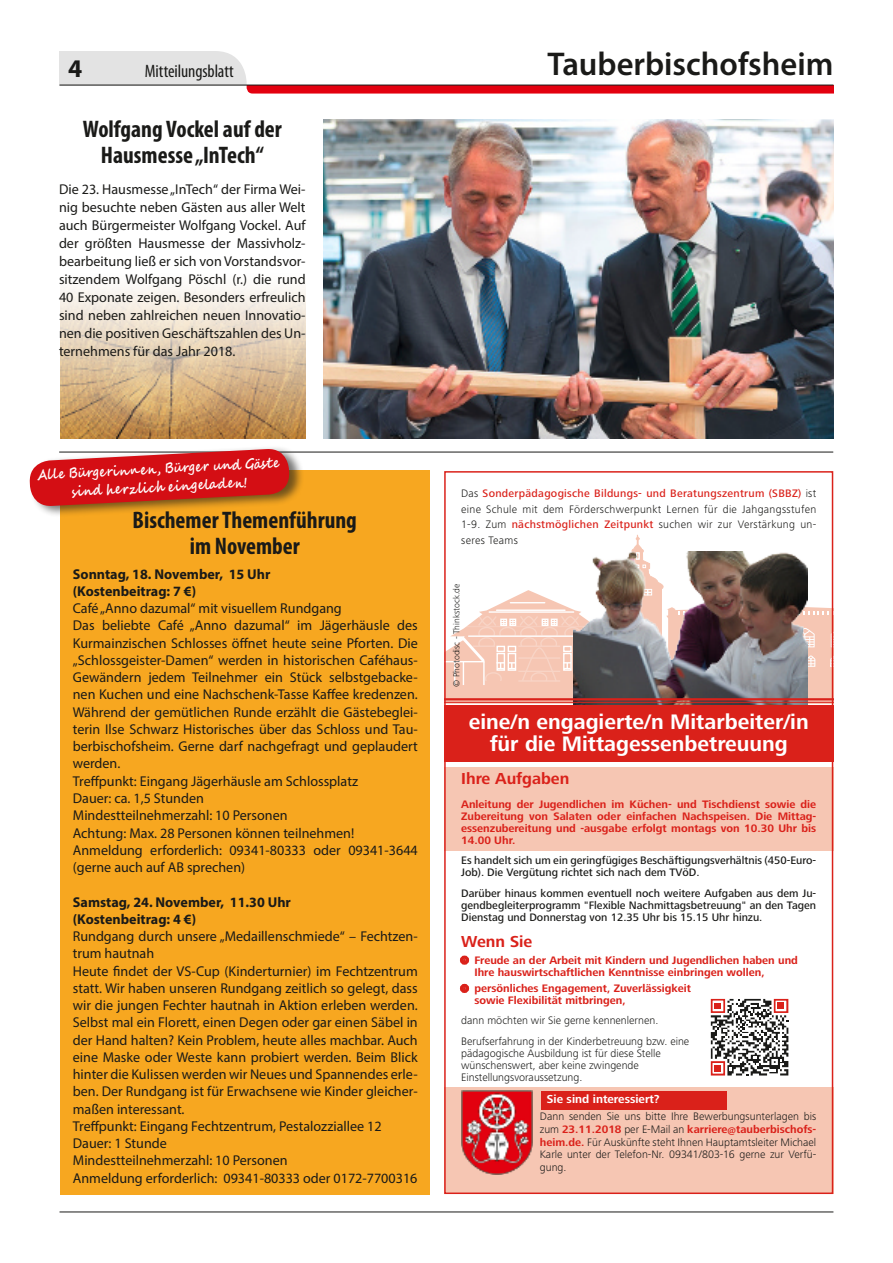
<style>
.page{position:relative;width:893px;height:1263px;background:#fff}
.page>*{position:absolute;margin:0;border:0;box-sizing:border-box;transform-origin:0 0}
.t1{font:600 33px "Myriad Pro";color:#1a1a18}
.t2{font:700 25.5px "Myriad Pro";color:#1a1a18}
.t3{font:700 condensed 24px/25.5px "Myriad Pro";color:#1a1a18;text-align:center}
.t4{font:700 21.75px/22.5px "Frutiger Next LT";color:#fff;text-align:center}
.t5{font:condensed 18px "Myriad Pro";letter-spacing:-.005em;color:#1a1a18}
.t6{font:700 16.5px "Frutiger Next LT";color:#da211a}
.t7{font:14.25px/17.2px "Myriad Pro";color:#1a1a18}
.t8{font:700 14.25px/17.2px "Myriad Pro";color:#1a1a18}
.t9{font:700 14.1px/18.5px "Segoe Script";color:#fff;text-align:center;scale:.85 1}
.t10{font:700 12px "Frutiger Next LT";color:#fff}
.t11{font:300 11.25px/12.8px "Frutiger Next LT";color:#1a1a18;text-align:justify}
.t12{font:700 11.25px/12px "Frutiger Next LT";color:#da211a}
.t13{font:500 11.25px/12px "Frutiger Next LT";color:#1a1a18}
.t14{font:300 9px "Frutiger Next LT";color:#1a1a18}
.s1{font-weight:500;color:#da211a}
.s2{font-weight:700;color:#da211a}
</style>
<div class="page">
<hr style="left:60px;top:1211px;width:773px;height:1px;background:#1a1a18">
<svg style="left:60px;top:51px;width:773px;height:43px"></svg>
<hr style="left:60px;top:85px;width:773px;height:1px;background:#1a1a18">
<img style="left:61px;top:287px;width:245px;height:151px">
<hr style="left:59px;top:452px;width:774px;height:1px;background:#1a1a18">
<img style="left:323px;top:119px;width:511px;height:319px">
<div style="left:60px;top:470px;width:369px;height:725px;background:#f7a720"></div>
<div style="left:29px;top:445px;width:275px;height:72px;background:#1a1a18;opacity:.6"></div>
<svg style="left:29px;top:448px;width:261px;height:59px;background:#d23932"></svg>
<div style="left:444px;top:1088px;width:389px;height:106px;background:#f6c6b3"></div>
<div style="left:444px;top:767px;width:389px;height:83px;background:#f6c6b3"></div>
<div style="left:541px;top:1091px;width:185px;height:18px;background:#da211a"></div>
<img style="left:461px;top:1090px;width:71px;height:85px">
<div style="left:460px;top:955px;width:9px;height:10px;border:6px solid #da211a;border-radius:50%"></div>
<div style="left:460px;top:984px;width:9px;height:9px;border:6px solid #da211a;border-radius:50%"></div>
<svg style="left:710px;top:998px;width:79px;height:78px"></svg>
<svg style="left:447px;top:534px;width:383px;height:170px"></svg>
<img style="left:574px;top:551px;width:234px;height:154px">
<div style="left:444px;top:471px;width:389px;height:723px;border:2px solid #da211a"></div>
<div style="left:444px;top:705px;width:389px;height:56px;background:#da211a"></div>
<hr style="left:444px;top:698px;width:389px;height:2px;background:#da211a">
<hr style="left:444px;top:702px;width:389px;height:1px;background:#da211a">
<h2 class="t2" style="left:68px;top:51px;width:16px">4</h2>
<p class="t5" style="left:145px;top:60px;width:91px">Mitteilungsblatt</p>
<h3 class="t3" style="left:83px;top:116px;width:201px">Wolfgang Vockel auf der<br>Hausmesse „InTech“</h3>
<p class="t7" style="left:59px;top:180px;width:248px;line-height:18px;text-align:justify">Die 23. Hausmesse „InTech“ der Firma Wei&shy;nig besuchte neben Gästen aus aller Welt auch Bürgermeister Wolfgang Vockel. Auf der größten Hausmesse der Massivholz&shy;bearbeitung ließ er sich von Vorstandsvor&shy;sitzendem Wolfgang Pöschl (r.) die rund 40 Exponate zeigen. Besonders erfreulich sind neben zahlreichen neuen Innovatio&shy;nen die positiven Geschäftszahlen des Un&shy;ternehmens für das Jahr 2018.</p>
<h1 class="t1" style="left:547px;top:43px;width:288px">Tauberbischofsheim</h1>
<p class="t9" style="left:37px;top:466px;width:287px;rotate:-3deg">Alle Bürgerinnen, Bürger und Gäste sind herzlich eingeladen!</p>
<h3 class="t3" style="left:133px;top:507px;width:226px">Bischemer Themenführung im November</h3>
<p class="t8" style="left:73px;top:565px;width:199px">Sonntag, 18. November, 15 Uhr (Kostenbeitrag: 7 €)</p>
<p class="t7" style="left:73px;top:600px;width:346px">Café „Anno dazumal“ mit visuellem Rundgang<br>Das beliebte Café „Anno dazumal“ im Jägerhäusle des Kurmainzischen Schlosses öffnet heute seine Pforten. Die „Schlossgeister-Damen“ werden in historischen Caféhaus-Gewändern jedem Teilnehmer ein Stück selbstgebacke&shy;nen Kuchen und eine Nachschenk-Tasse Kaffee kredenzen.<br>Während der gemütlichen Runde erzählt die Gästebeglei&shy;terin Ilse Schwarz Historisches über das Schloss und Tau&shy;berbischofsheim. Gerne darf nachgefragt und geplaudert werden.<br>Treffpunkt: Eingang Jägerhäusle am Schlossplatz<br>Dauer: ca. 1,5 Stunden<br>Mindestteilnehmerzahl: 10 Personen<br>Achtung: Max. 28 Personen können teilnehmen!<br>Anmeldung erforderlich: 09341-80333 oder 09341-3644 (gerne auch auf AB sprechen)</p>
<p class="t8" style="left:73px;top:893px;width:220px">Samstag, 24. November, 11.30 Uhr (Kostenbeitrag: 4 €)</p>
<p class="t7" style="left:73px;top:927px;width:346px">Rundgang durch unsere „Medaillenschmiede“ – Fechtzen&shy;trum hautnah<br>Heute findet der VS-Cup (Kinderturnier) im Fechtzentrum statt. Wir haben unseren Rundgang zeitlich so gelegt, dass wir die jungen Fechter hautnah in Aktion erleben werden.<br>Selbst mal ein Florett, einen Degen oder gar einen Säbel in der Hand halten? Kein Problem, heute alles machbar. Auch eine Maske oder Weste kann probiert werden. Beim Blick hinter die Kulissen werden wir Neues und Spannendes erle&shy;ben. Der Rundgang ist für Erwachsene wie Kinder gleicher&shy;maßen interessant.<br>Treffpunkt: Eingang Fechtzentrum, Pestalozziallee 12<br>Dauer: 1 Stunde<br>Mindestteilnehmerzahl: 10 Personen<br>Anmeldung erforderlich: 09341-80333 oder 0172-7700316</p>
<p class="t11" style="left:461px;top:485px;width:357px;line-height:15.8px">Das <span class="s1">Sonderpädagogische Bildungs- und Beratungszentrum (SBBZ)</span> ist eine Schule mit dem Förderschwerpunkt Lernen für die Jahgangsstufen 1-9. Zum <span class="s1">nächstmöglichen Zeitpunkt</span> suchen wir zur Verstärkung un&shy;seres Teams</p>
<p class="t14" style="left:452px;top:687px;width:104px;rotate:-90deg">© Photodisc - Thinkstock.de</p>
<h3 class="t4" style="left:469px;top:710px;width:341px">eine/n engagierte/n Mitarbeiter/in für die Mittagessenbetreuung</h3>
<p class="t6" style="left:461px;top:769px;width:110px">Ihre Aufgaben</p>
<p class="t12" style="left:461px;top:798px;width:357px;text-align:justify">Anleitung der Jugendlichen im Küchen- und Tischdienst sowie die Zubereitung von Salaten oder einfachen Nachspeisen. Die Mittag&shy;essenzubereitung und -ausgabe erfolgt montags von 10.30 Uhr bis 14.00 Uhr.</p>
<p class="t13" style="left:461px;top:854px;width:357px">Es handelt sich um ein geringfügiges Beschäftigungsverhältnis (450-Euro-<br>Job). Die Vergütung richtet sich nach dem TVöD.</p>
<p class="t13" style="left:461px;top:887px;width:357px;text-align:justify">Darüber hinaus kommen eventuell noch weitere Aufgaben aus dem Ju&shy;gendbegleiterprogramm "Flexible Nachmittagsbetreuung" an den Tagen Dienstag und Donnerstag von 12.35 Uhr bis 15.15 Uhr hinzu.</p>
<p class="t6" style="left:461px;top:933px;width:73px">Wenn Sie</p>
<p class="t12" style="left:474px;top:954px;width:325px;text-indent:-13px">• Freude an der Arbeit mit Kindern und Jugendlichen haben und<br>Ihre hauswirtschaftlichen Kenntnisse einbringen wollen,</p>
<p class="t12" style="left:474px;top:982px;width:218px;text-indent:-13px">• persönliches Engagement, Zuverlässigkeit sowie Flexibilität mitbringen,</p>
<p class="t11" style="left:461px;top:1010px;width:230px;line-height:20.5px">dann möchten wir Sie gerne kennenlernen.<br>Berufserfahrung in der Kinderbetreuung bzw. eine</p>
<p class="t11" style="left:461px;top:1047px;width:201px;line-height:12px;text-align:left">pädagogische Ausbildung ist für diese Stelle wünschenswert, aber keine zwingende<br>Einstellungsvoraussetzung.</p>
<p class="t10" style="left:547px;top:1092px;width:114px">Sie sind interessiert?</p>
<p class="t11" style="left:540px;top:1110px;width:278px">Dann senden Sie uns bitte Ihre Bewerbungsunterlagen bis zum <span class="s2">23.11.2018</span> per E-Mail an <span class="s2">karriere@tauberbischofs&shy;heim.de.</span> Für Auskünfte steht Ihnen Hauptamtsleiter Michael Karle unter der Telefon-Nr. 09341/803-16 gerne zur Verfü&shy;gung.</p>
</div>
